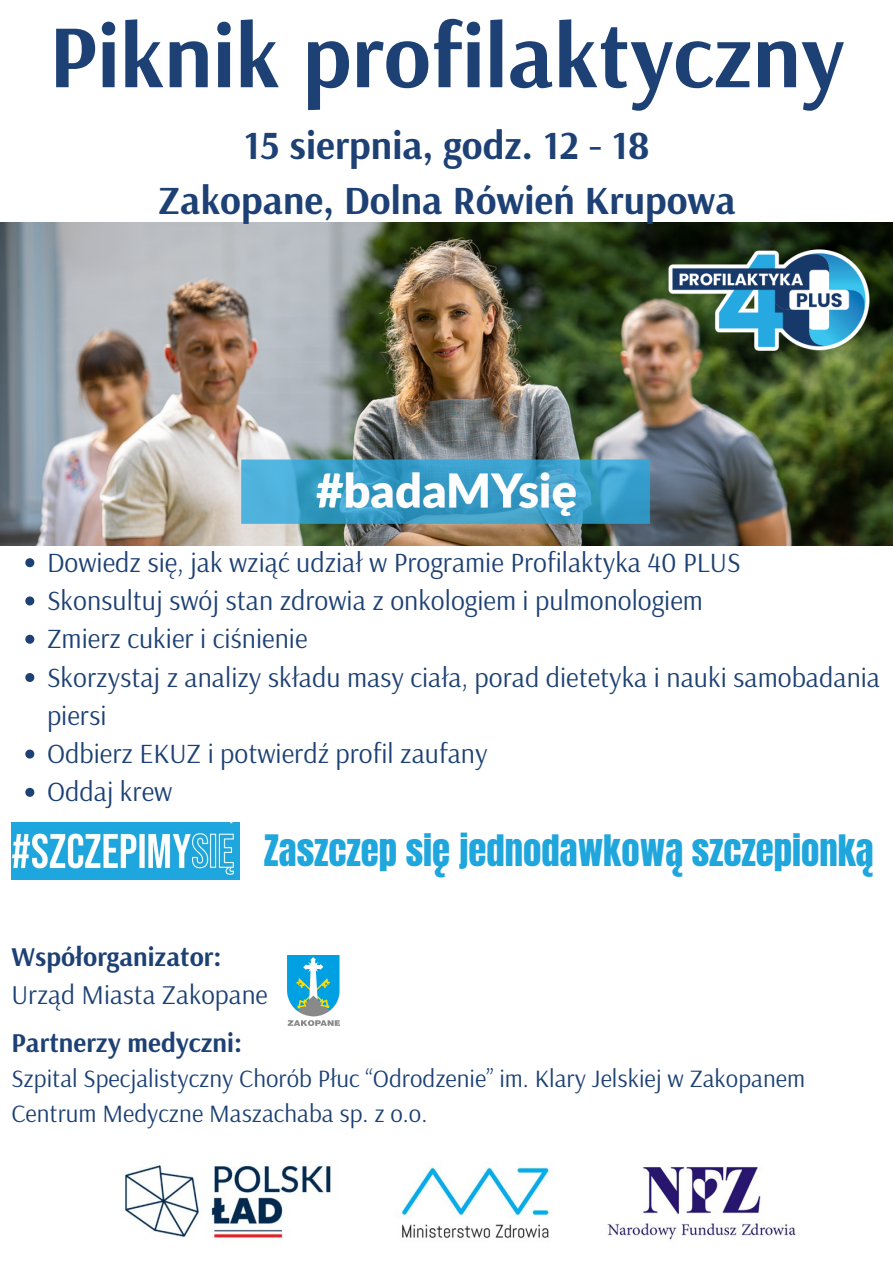
<style>
.page{position:relative;width:893px;height:1263px;background:#fff}
.page>*{position:absolute;margin:0;border:0;box-sizing:border-box;transform-origin:0 0}
.t1{font:700 90px "Arsenal";color:#1d4174}
.t2{font:700 39.75px "Arsenal";color:#1d4174}
.t3{font:36.83px "Anton";color:#1fa6dc}
.t4{font:27.67px/38.2px "Arsenal";color:#1d4174}
.t5{font:700 27.08px "Arsenal";color:#1d4174}
.t6{font:27px "Arsenal";color:#1d4174}
.t7{font:700 27px "Arsenal";color:#1d4174}
.t8{font:24.83px "Arsenal";color:#1d4174}
</style>
<div class="page">
<img style="left:0;top:223px;width:893px;height:322px">
<img style="left:125px;top:1162px;width:673px;height:78px">
<img style="left:11px;top:822px;width:228px;height:57px">
<img style="left:287px;top:956px;width:52px;height:70px">
<svg style="left:25px;top:558px;width:9px;height:9px"></svg>
<svg style="left:25px;top:596px;width:9px;height:9px"></svg>
<svg style="left:25px;top:635px;width:9px;height:9px"></svg>
<svg style="left:25px;top:673px;width:9px;height:9px"></svg>
<svg style="left:25px;top:749px;width:9px;height:9px"></svg>
<svg style="left:25px;top:788px;width:9px;height:9px"></svg>
<p class="t1" style="left:49px;top:-3px;width:796px">Piknik profilaktyczny</p>
<p class="t2" style="left:244px;top:119px;width:407px">15 sierpnia, godz. 12 - 18</p>
<p class="t2" style="left:158px;top:174px;width:579px">Zakopane, Dolna Rówień Krupowa</p>
<p class="t4" style="left:47px;top:542px;width:695px">Dowiedz się, jak wziąć udział w Programie Profilaktyka 40 PLUS</p>
<p class="t4" style="left:47px;top:580px;width:657px">Skonsultuj swój stan zdrowia z onkologiem i pulmonologiem</p>
<p class="t4" style="left:47px;top:619px;width:262px">Zmierz cukier i ciśnienie</p>
<p class="t4" style="left:47px;top:657px;width:834px">Skorzystaj z analizy składu masy ciała, porad dietetyka i nauki samobadania piersi</p>
<p class="t4" style="left:47px;top:734px;width:442px">Odbierz EKUZ i potwierdź profil zaufany</p>
<p class="t4" style="left:47px;top:772px;width:127px">Oddaj krew</p>
<p class="t3" style="left:264px;top:824px;width:611px">Zaszczep się jednodawkową szczepionką</p>
<p class="t7" style="left:11px;top:939px;width:212px">Współorganizator:</p>
<p class="t6" style="left:11px;top:977px;width:258px">Urząd Miasta Zakopane</p>
<p class="t5" style="left:11px;top:1025px;width:232px">Partnerzy medyczni:</p>
<p class="t8" style="left:11px;top:1062px;width:795px">Szpital Specjalistyczny Chorób Płuc “Odrodzenie” im. Klary Jelskiej w Zakopanem</p>
<p class="t8" style="left:11px;top:1097px;width:417px">Centrum Medyczne Maszachaba sp. z o.o.</p>
</div>
